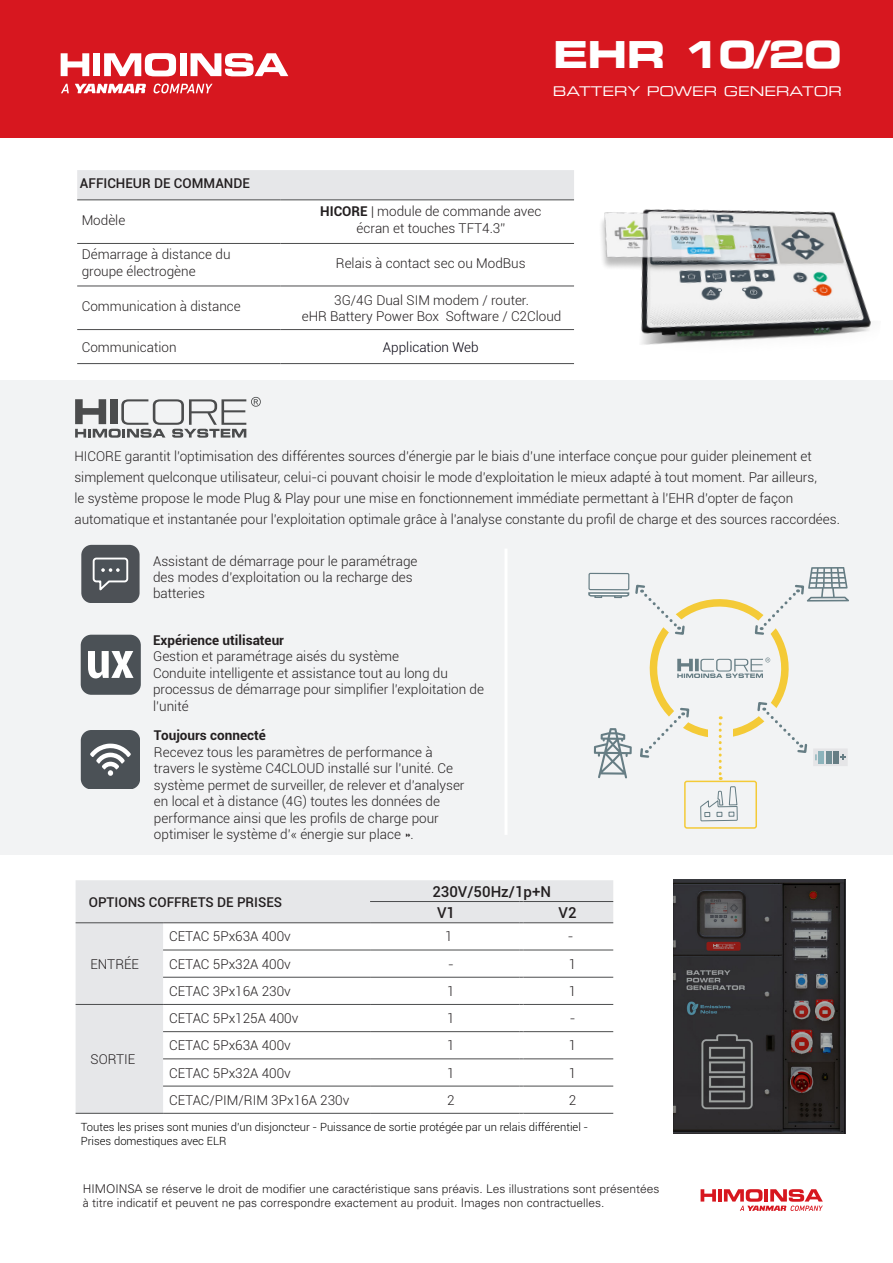
<style>
.page{position:relative;width:893px;height:1263px;background:#fff}
.page>*{position:absolute;margin:0;border:0;box-sizing:border-box;transform-origin:0 0}
.t1{font:37.5px "Eurostile LT Bold Extended Two";letter-spacing:-.02em;color:#fff}
.t2{font:500 15px/21.3px "Roboto";color:#231f20}
.t3{font:300 13.5px/16.5px "Roboto";color:#231f20}
.t4{font:500 13.5px "Roboto";color:#231f20}
.t5{font:700 13.5px "Roboto";color:#231f20}
.t6{font:13.5px "Eurostile LT Extended Two";color:#fff}
.t7{font:300 13.5px "Roboto";color:#04000e}
.t8{font:300 12px/14.4px "Univers LT Std";color:#231f20}
.t9{font:300 11.25px/13.5px "Roboto";color:#000}
.s1{font-weight:700}
</style>
<div class="page">
<div style="left:0;top:0;width:893px;height:137px;background:#d7171f"></div>
<svg style="left:61px;top:53px;width:28px;height:23px"></svg>
<div style="left:93px;top:53px;width:7px;height:23px;background:#fff"></div>
<svg style="left:104px;top:53px;width:72px;height:23px"></svg>
<div style="left:180px;top:53px;width:7px;height:23px;background:#fff"></div>
<svg style="left:191px;top:53px;width:97px;height:23px"></svg>
<svg style="left:75px;top:84px;width:71px;height:9px"></svg>
<svg style="left:154px;top:84px;width:59px;height:9px"></svg>
<svg style="left:61px;top:84px;width:8px;height:9px"></svg>
<svg style="left:701px;top:1189px;width:15px;height:12px"></svg>
<hr style="left:718px;top:1189px;width:4px;height:12px;background:#d7171f">
<svg style="left:724px;top:1189px;width:99px;height:22px"></svg>
<div style="left:0;top:381px;width:893px;height:474px;background:#f2f3f4"></div>
<svg style="left:76px;top:880px;width:537px;height:233px"></svg>
<hr style="left:370px;top:901px;width:149px;height:1px;background:#4b4c4d">
<hr style="left:523px;top:901px;width:90px;height:1px;background:#4b4c4d">
<hr style="left:76px;top:922px;width:87px;height:1px;background:#4b4c4d">
<hr style="left:163px;top:922px;width:207px;height:1px;background:#4b4c4d">
<hr style="left:370px;top:922px;width:149px;height:1px;background:#4b4c4d">
<hr style="left:523px;top:922px;width:90px;height:1px;background:#4b4c4d">
<hr style="left:163px;top:950px;width:207px;height:1px;background:#4b4c4d">
<hr style="left:370px;top:950px;width:149px;height:1px;background:#4b4c4d">
<hr style="left:523px;top:950px;width:90px;height:1px;background:#4b4c4d">
<hr style="left:163px;top:977px;width:207px;height:1px;background:#4b4c4d">
<hr style="left:370px;top:977px;width:149px;height:1px;background:#4b4c4d">
<hr style="left:523px;top:977px;width:90px;height:1px;background:#4b4c4d">
<hr style="left:76px;top:1004px;width:87px;height:1px;background:#4b4c4d">
<hr style="left:76px;top:1113px;width:87px;height:1px;background:#4b4c4d">
<hr style="left:163px;top:1004px;width:207px;height:1px;background:#4b4c4d">
<hr style="left:370px;top:1004px;width:149px;height:1px;background:#4b4c4d">
<hr style="left:523px;top:1004px;width:90px;height:1px;background:#4b4c4d">
<hr style="left:163px;top:1031px;width:207px;height:1px;background:#4b4c4d">
<hr style="left:370px;top:1031px;width:149px;height:1px;background:#4b4c4d">
<hr style="left:523px;top:1031px;width:90px;height:1px;background:#4b4c4d">
<hr style="left:163px;top:1058px;width:207px;height:1px;background:#4b4c4d">
<hr style="left:370px;top:1058px;width:149px;height:1px;background:#4b4c4d">
<hr style="left:523px;top:1058px;width:90px;height:1px;background:#4b4c4d">
<hr style="left:163px;top:1086px;width:207px;height:1px;background:#4b4c4d">
<hr style="left:370px;top:1086px;width:149px;height:1px;background:#4b4c4d">
<hr style="left:523px;top:1086px;width:90px;height:1px;background:#4b4c4d">
<hr style="left:163px;top:1113px;width:207px;height:1px;background:#4b4c4d">
<hr style="left:370px;top:1113px;width:149px;height:1px;background:#4b4c4d">
<hr style="left:523px;top:1113px;width:90px;height:1px;background:#4b4c4d">
<svg style="left:75px;top:397px;width:186px;height:41px"></svg>
<img style="left:557px;top:209px;width:314px;height:156px">
<hr style="left:504px;top:549px;width:3px;height:286px;background:#fff">
<img style="left:674px;top:896px;width:171px;height:238px">
<svg style="left:587px;top:567px;width:262px;height:329px"></svg>
<div style="left:81px;top:545px;width:58px;height:57px;background:#4d5156;border-radius:10px"></div>
<svg style="left:92px;top:557px;width:37px;height:34px"></svg>
<div style="left:81px;top:635px;width:60px;height:59px;background:#4b5156;border-radius:11px"></div>
<svg style="left:88px;top:651px;width:46px;height:27px"></svg>
<div style="left:81px;top:730px;width:59px;height:59px;background:#4b5156;border-radius:10px"></div>
<svg style="left:90px;top:744px;width:41px;height:32px"></svg>
<div style="left:77px;top:170px;width:497px;height:30px;background:#e6e7e9"></div>
<hr style="left:77px;top:200px;width:204px;height:1px;background:#4b4c4d">
<hr style="left:281px;top:200px;width:293px;height:1px;background:#4b4c4d">
<hr style="left:77px;top:243px;width:204px;height:1px;background:#4b4c4d">
<hr style="left:281px;top:243px;width:293px;height:1px;background:#4b4c4d">
<hr style="left:77px;top:286px;width:204px;height:1px;background:#4b4c4d">
<hr style="left:281px;top:286px;width:293px;height:1px;background:#4b4c4d">
<hr style="left:77px;top:329px;width:204px;height:1px;background:#4b4c4d">
<hr style="left:281px;top:329px;width:293px;height:1px;background:#4b4c4d">
<hr style="left:77px;top:363px;width:204px;height:1px;background:#4b4c4d">
<hr style="left:281px;top:363px;width:293px;height:1px;background:#4b4c4d">
<h1 class="t1" style="left:553px;top:28px;width:290px">EHR 10/20</h1>
<p class="t6" style="left:553px;top:82px;width:290px">BATTERY POWER GENERATOR</p>
<p class="t4" style="left:80px;top:174px;width:172px">AFFICHEUR DE COMMANDE</p>
<p class="t3" style="left:82px;top:211px;width:45px">Modèle</p>
<p class="t3" style="left:320px;top:203px;width:223px;text-align:center"><span class="s1">HICORE</span> | module de commande avec écran et touches TFT4.3”</p>
<p class="t3" style="left:82px;top:246px;width:150px">Démarrage à distance du groupe électrogène</p>
<p class="t3" style="left:336px;top:254px;width:191px">Relais à contact sec ou ModBus</p>
<p class="t3" style="left:82px;top:297px;width:161px">Communication à distance</p>
<p class="t3" style="left:82px;top:338px;width:96px">Communication</p>
<p class="t7" style="left:383px;top:337px;width:97px">Application Web</p>
<p class="t3" style="left:302px;top:291px;width:261px;text-align:center">3G/4G Dual SIM modem / router.<br>eHR Battery Power Box Software / C2Cloud</p>
<p class="t3" style="left:74px;top:445px;width:767px;line-height:21px">HICORE garantit l’optimisation des différentes sources d’énergie par le biais d’une interface conçue pour guider pleinement et simplement quelconque utilisateur, celui-ci pouvant choisir le mode d’exploitation le mieux adapté à tout moment. Par ailleurs,<br>le système propose le mode Plug &amp; Play pour une mise en fonctionnement immédiate permettant à l’EHR d’opter de façon automatique et instantanée pour l’exploitation optimale grâce à l’analyse constante du profil de charge et des sources raccordées.</p>
<p class="t3" style="left:153px;top:552px;width:266px">Assistant de démarrage pour le paramétrage des modes d’exploitation ou la recharge des batteries</p>
<p class="t5" style="left:153px;top:630px;width:132px">Expérience utilisateur</p>
<p class="t3" style="left:153px;top:648px;width:332px">Gestion et paramétrage aisés du système<br>Conduite intelligente et assistance tout au long du processus de démarrage pour simplifier l’exploitation de l’unité</p>
<p class="t5" style="left:154px;top:726px;width:113px">Toujours connecté</p>
<p class="t3" style="left:154px;top:743px;width:312px">Recevez tous les paramètres de performance à travers le système C4CLOUD installé sur l’unité. Ce système permet de surveiller, de relever et d’analyser en local et à distance (4G) toutes les données de performance ainsi que les profils de charge pour optimiser le système d’« énergie sur place ».</p>
<p class="t4" style="left:89px;top:892px;width:195px">OPTIONS COFFRETS DE PRISES</p>
<p class="t2" style="left:437px;top:880px;width:115px;text-indent:-5px">230V/50Hz/1p+N<br>V1</p>
<p class="t2" style="left:559px;top:901px;width:20px">V2</p>
<p class="t3" style="left:91px;top:955px;width:50px">ENTRÉE</p>
<p class="t3" style="left:91px;top:1050px;width:46px">SORTIE</p>
<p class="t3" style="left:169px;top:928px;width:123px">CETAC 5Px63A 400v</p>
<p class="t3" style="left:445px;top:928px;width:9px">1</p>
<p class="t3" style="left:568px;top:928px;width:7px">-</p>
<p class="t3" style="left:169px;top:955px;width:123px">CETAC 5Px32A 400v</p>
<p class="t3" style="left:448px;top:955px;width:7px">-</p>
<p class="t3" style="left:569px;top:955px;width:9px">1</p>
<p class="t3" style="left:169px;top:982px;width:123px">CETAC 3Px16A 230v</p>
<p class="t3" style="left:447px;top:982px;width:9px">1</p>
<p class="t3" style="left:569px;top:982px;width:9px">1</p>
<p class="t3" style="left:169px;top:1009px;width:131px">CETAC 5Px125A 400v</p>
<p class="t3" style="left:447px;top:1009px;width:9px">1</p>
<p class="t3" style="left:570px;top:1009px;width:7px">-</p>
<p class="t3" style="left:169px;top:1037px;width:123px">CETAC 5Px63A 400v</p>
<p class="t3" style="left:447px;top:1037px;width:9px">1</p>
<p class="t3" style="left:569px;top:1037px;width:9px">1</p>
<p class="t3" style="left:169px;top:1064px;width:123px">CETAC 5Px32A 400v</p>
<p class="t3" style="left:447px;top:1064px;width:9px">1</p>
<p class="t3" style="left:569px;top:1064px;width:9px">1</p>
<p class="t3" style="left:169px;top:1091px;width:182px">CETAC/PIM/RIM 3Px16A 230v</p>
<p class="t3" style="left:447px;top:1091px;width:9px">2</p>
<p class="t3" style="left:569px;top:1091px;width:9px">2</p>
<p class="t9" style="left:81px;top:1120px;width:509px">Toutes les prises sont munies d’un disjoncteur - Puissance de sortie protégée par un relais différentiel -<br>Prises domestiques avec ELR</p>
<p class="t8" style="left:83px;top:1181px;width:578px">HIMOINSA se réserve le droit de modifier une caractéristique sans préavis. Les illustrations sont présentées à titre indicatif et peuvent ne pas correspondre exactement au produit. Images non contractuelles.</p>
</div>
